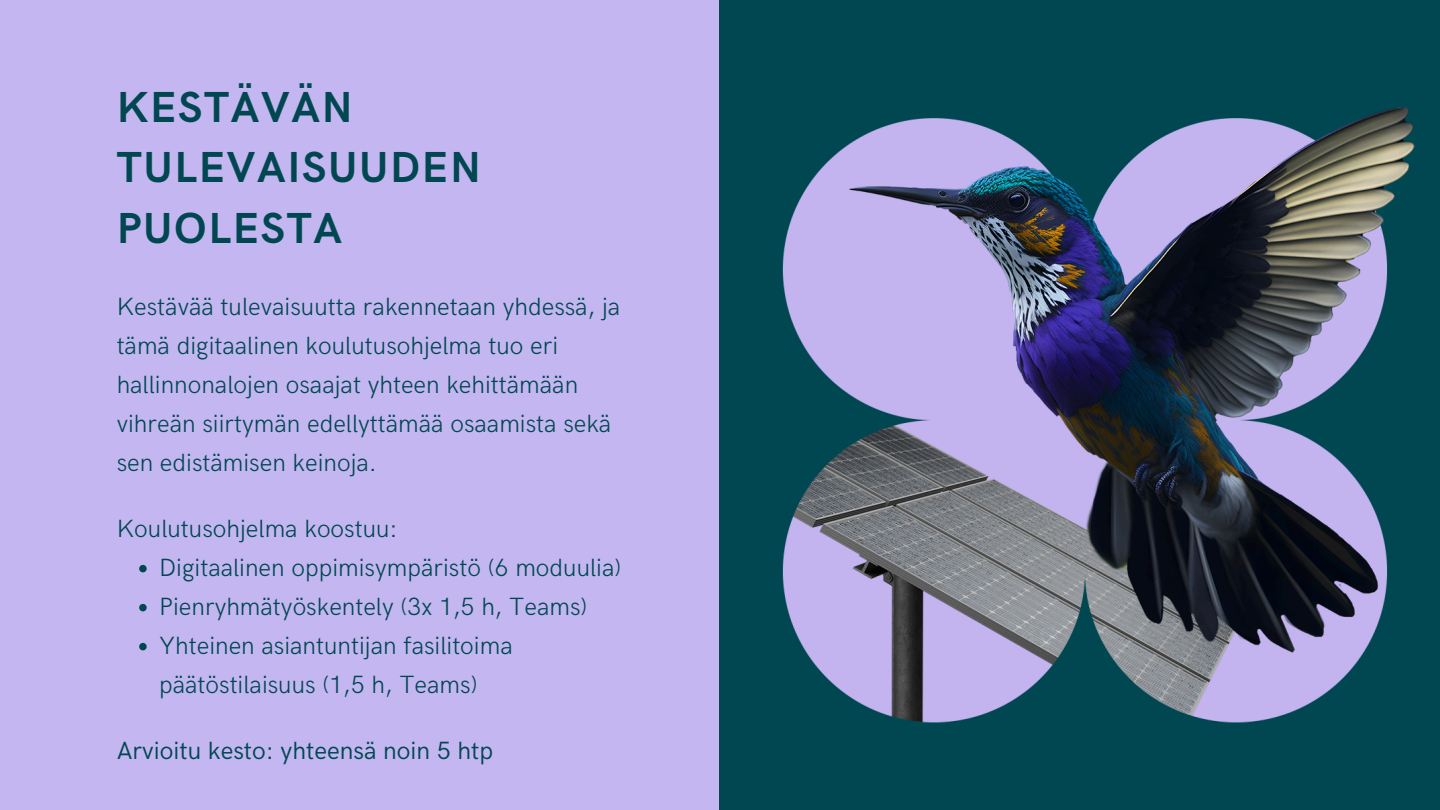
<style>
.page{position:relative;width:1440px;height:810px;background:#c4b7f1}
.page>*{position:absolute;margin:0;border:0;box-sizing:border-box;transform-origin:0 0}
.t1{font:700 43.6px/60.8px "HK Grotesk";letter-spacing:.04em;color:#014751}
.t2{font:300 25px/39px "HK Grotesk";color:#014751}
.t3{font:25px "HK Grotesk";color:#014751}
</style>
<div class="page">
<svg style="left:139px;top:565px;width:8px;height:7px"></svg>
<svg style="left:139px;top:604px;width:8px;height:7px"></svg>
<svg style="left:139px;top:643px;width:8px;height:7px"></svg>
<div style="left:719px;top:0;width:721px;height:810px;background:#014751"></div>
<img style="left:782px;top:107px;width:633px;height:616px">
<h1 class="t1" style="left:117px;top:78px;width:366px">KESTÄVÄN<br>TULEVAISUUDEN<br>PUOLESTA</h1>
<p class="t2" style="left:117px;top:288px;width:505px">Kestävää tulevaisuutta rakennetaan yhdessä, ja tämä digitaalinen koulutusohjelma tuo eri hallinnonalojen osaajat yhteen kehittämään vihreän siirtymän edellyttämää osaamista sekä sen edistämisen keinoja.</p>
<p class="t2" style="left:117px;top:510px;width:283px">Koulutusohjelma koostuu:</p>
<p class="t2" style="left:159px;top:549px;width:464px">Digitaalinen oppimisympäristö (6 moduulia)</p>
<p class="t2" style="left:159px;top:588px;width:430px">Pienryhmätyöskentely (3x 1,5 h, Teams)</p>
<p class="t2" style="left:159px;top:627px;width:355px">Yhteinen asiantuntijan fasilitoima päätöstilaisuus (1,5 h, Teams)</p>
<p class="t3" style="left:117px;top:736px;width:378px">Arvioitu kesto: yhteensä noin 5 htp</p>
</div>
